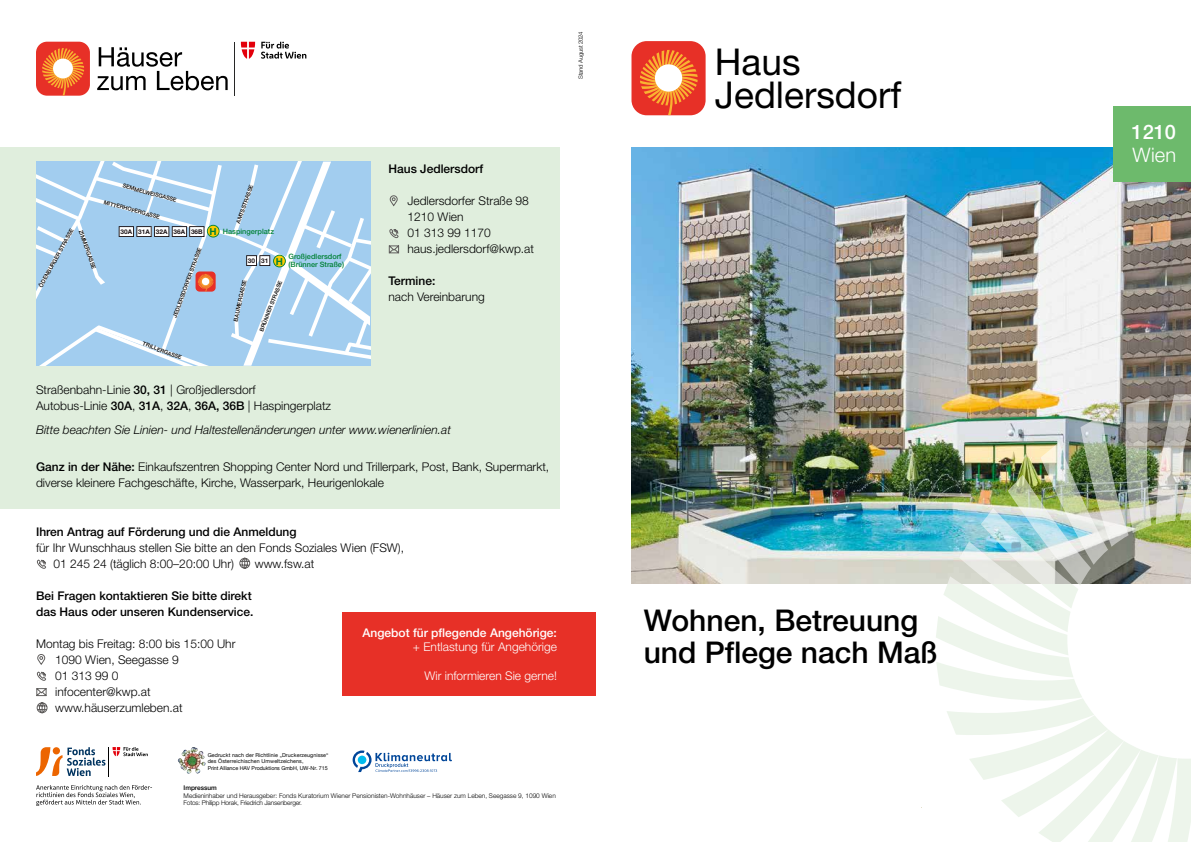
<style>
.page{position:relative;width:1191px;height:842px;background:#fff}
.page>*{position:absolute;margin:0;border:0;box-sizing:border-box;transform-origin:0 0}
.t1{font:37px/33px "Helvetica Neue LT Pro";color:#000}
.t2{font:36.5px/32.6px "Helvetica Neue LT Pro";color:#000}
.t3{font:500 30px/32px "Helvetica Neue LT Pro";color:#000}
.t4{font:500 20px "Helvetica Neue LT Pro";color:#fff}
.t5{font:300 20px "Helvetica Neue LT Pro";color:#fff}
.t6{font:300 12px/16px "Helvetica Neue LT Pro";color:#000}
.t7{font:500 12px/16px "Helvetica Neue LT Pro";color:#000}
.t8{font:italic 300 12px "Helvetica Neue LT Pro";color:#000}
.t9{font:300 12px "Helvetica Neue LT Pro";color:#fff}
.t10{font:500 12px "Helvetica Neue LT Pro";color:#fff}
.t11{font:700 9.7px "Helvetica Neue LT Std";color:#008135}
.t12{font:500 7.4px/8.3px "Helvetica Neue";color:#008135}
.t13{font:300 6.5px/7.8px "Helvetica Neue LT Pro";color:#000}
.t14{font:500 6.5px "Helvetica Neue LT Pro";letter-spacing:-.005em;color:#000}
.t15{font:700 6.4px "Helvetica Neue LT Std";color:#1a1215}
.t16{font:300 6px "Helvetica Neue LT Pro";letter-spacing:-.025em;color:#000}
.t17{font:500 5.5px "Helvetica Neue";color:#000}
.t18{font:5.4px/6.4px "Helvetica Neue";letter-spacing:.015em;color:#000}
.s1{font-size:9.7px;color:#008135}
.s2{font-weight:500}
</style>
<div class="page">
<svg style="left:97px;top:47px;width:131px;height:43px"></svg>
<div style="left:36px;top:42px;width:54px;height:54px;background:#e73027;border-radius:11px"></div>
<svg style="left:42px;top:48px;width:42px;height:47px"></svg>
<div style="left:53px;top:59px;width:20px;height:19px;background:#fff;border-radius:50%"></div>
<hr style="left:234px;top:42px;width:1px;height:53px;background:#272726">
<svg style="left:241px;top:42px;width:14px;height:17px"></svg>
<svg style="left:261px;top:42px;width:45px;height:17px"></svg>
<div style="left:0;top:147px;width:559px;height:362px;background:#e0eedd"></div>
<svg style="left:36px;top:559px;width:10px;height:10px"></svg>
<svg style="left:240px;top:557px;width:11px;height:12px"></svg>
<svg style="left:36px;top:654px;width:12px;height:59px"></svg>
<div style="left:631px;top:41px;width:74px;height:74px;background:#e73027;border-radius:15px"></div>
<svg style="left:640px;top:50px;width:57px;height:65px"></svg>
<div style="left:655px;top:64px;width:27px;height:28px;background:#fff;border-radius:50%"></div>
<img style="left:631px;top:147px;width:560px;height:437px">
<svg style="left:389px;top:195px;width:9px;height:11px"></svg>
<svg style="left:388px;top:229px;width:12px;height:25px"></svg>
<div style="left:342px;top:612px;width:253px;height:84px;background:#e73027"></div>
<div style="left:1113px;top:106px;width:78px;height:75px;background:#6dba6c"></div>
<svg style="left:187px;top:747px;width:7px;height:7px"></svg>
<svg style="left:36px;top:785px;width:116px;height:21px"></svg>
<svg style="left:36px;top:747px;width:112px;height:29px"></svg>
<svg style="left:352px;top:750px;width:100px;height:22px"></svg>
<img style="left:935px;top:394px;width:256px;height:448px">
<svg style="left:36px;top:162px;width:334px;height:204px;background:#b0d3ee"></svg>
<div style="left:202px;top:278px;width:7px;height:7px;background:#fff;border-radius:50%"></div>
<p class="t16" style="left:577px;top:79px;width:49px;rotate:-90deg">Stand August 2024</p>
<p class="t17" style="left:124px;top:181px;width:57px;rotate:15deg">SEMMELWEISGASSE</p>
<p class="t17" style="left:234px;top:222px;width:42px;rotate:-71deg">AMTSSTRASSE</p>
<p class="t17" style="left:105px;top:198px;width:59px;rotate:15deg">MITTERHOFERGASSE</p>
<p class="t17" style="left:37px;top:284px;width:67px;rotate:-61deg">ÖDENBURGER STRASSE</p>
<p class="t17" style="left:85px;top:229px;width:42px;rotate:71deg">ZIMMERGASSE</p>
<p class="t11" style="left:210px;top:225px;width:9px">H</p>
<p class="t15" style="left:120px;top:228px;width:84px">30A 31A 32A 36A 36B</p>
<p class="t12" style="left:223px;top:227px;width:53px">Haspingerplatz</p>
<p class="t17" style="left:170px;top:316px;width:75px;rotate:-70deg">JEDLERSDORFER STRASSE</p>
<p class="t17" style="left:144px;top:339px;width:42px;rotate:20deg">TRILLERGASSE</p>
<p class="t12" style="left:288px;top:252px;width:57px">Großjedlersdorf (Brünner Straße)</p>
<p class="t15" style="left:248px;top:257px;width:37px">30 31 <span class="s1">H</span></p>
<p class="t17" style="left:231px;top:320px;width:44px;rotate:-78deg">BAUMERGASSE</p>
<p class="t17" style="left:257px;top:330px;width:55px;rotate:-69deg">BRÜNNER STRASSE</p>
<p class="t6" style="left:36px;top:381px;width:296px">Straßenbahn-Linie <span class="s2">30, 31</span> | Großjedlersdorf<br>Autobus-Linie <span class="s2">30A</span>, <span class="s2">31A</span>, <span class="s2">32A</span>, <span class="s2">36A, 36B</span> | Haspingerplatz</p>
<p class="t7" style="left:388px;top:161px;width:96px">Haus Jedlersdorf</p>
<p class="t6" style="left:407px;top:193px;width:128px">Jedlersdorfer Straße 98<br>1210 Wien<br>01 313 99 1170 haus.jedlersdorf@kwp.at</p>
<p class="t7" style="left:388px;top:273px;width:48px">Termine:</p>
<p class="t6" style="left:388px;top:289px;width:98px">nach Vereinbarung</p>
<p class="t8" style="left:36px;top:422px;width:416px">Bitte beachten Sie Linien- und Haltestellenänderungen unter www.wienerlinien.at</p>
<p class="t6" style="left:36px;top:458px;width:515px"><span class="s2">Ganz in der Nähe:</span> Einkaufszentren Shopping Center Nord und Trillerpark, Post, Bank, Supermarkt, diverse kleinere Fachgeschäfte, Kirche, Wasserpark, Heurigenlokale</p>
<p class="t7" style="left:36px;top:523px;width:262px">Ihren Antrag auf Förderung und die Anmeldung</p>
<p class="t6" style="left:53px;top:539px;width:352px;text-indent:-17px">für Ihr Wunschhaus stellen Sie bitte an den Fonds Soziales Wien (FSW),<br>01 245 24 (täglich 8:00–20:00 Uhr)</p>
<p class="t6" style="left:255px;top:555px;width:61px">www.fsw.at</p>
<p class="t7" style="left:36px;top:587px;width:219px">Bei Fragen kontaktieren Sie bitte direkt das Haus oder unseren Kundenservice.</p>
<p class="t6" style="left:55px;top:635px;width:182px;text-indent:-19px">Montag bis Freitag: 8:00 bis 15:00 Uhr<br>1090 Wien, Seegasse 9<br>01 313 99 0<br>infocenter@kwp.at www.häuserzumleben.at</p>
<p class="t18" style="left:208px;top:752px;width:122px">Gedruckt nach der Richtlinie „Druckerzeugnisse“ des Österreichischen Umweltzeichens,<br>Print Alliance HAV Produktions GmbH, UW-Nr. 715</p>
<p class="t10" style="left:362px;top:625px;width:196px">Angebot für pflegende Angehörige:</p>
<p class="t9" style="left:413px;top:640px;width:145px">+ Entlastung für Angehörige</p>
<p class="t9" style="left:424px;top:668px;width:134px">Wir informieren Sie gerne!</p>
<p class="t14" style="left:184px;top:783px;width:35px">Impressum</p>
<p class="t13" style="left:184px;top:791px;width:374px">Medieninhaber und Herausgeber: Fonds Kuratorium Wiener Pensionisten-Wohnhäuser – Häuser zum Leben, Seegasse 9, 1090 Wien<br>Fotos: Philipp Horak, Friedrich Jansenberger.</p>
<h2 class="t2" style="left:715px;top:45px;width:124px">Haus<br>Alszeile</h2>
<h1 class="t1" style="left:715px;top:44px;width:188px;text-indent:27px">a<br>Jedlersdorf</h1>
<h3 class="t3" style="left:643px;top:604px;width:295px">Wohnen, Betreuung und Pflege nach Maß</h3>
<h3 class="t4" style="left:1131px;top:119px;width:46px">1210</h3>
<h3 class="t5" style="left:1132px;top:142px;width:45px">Wien</h3>
</div>
